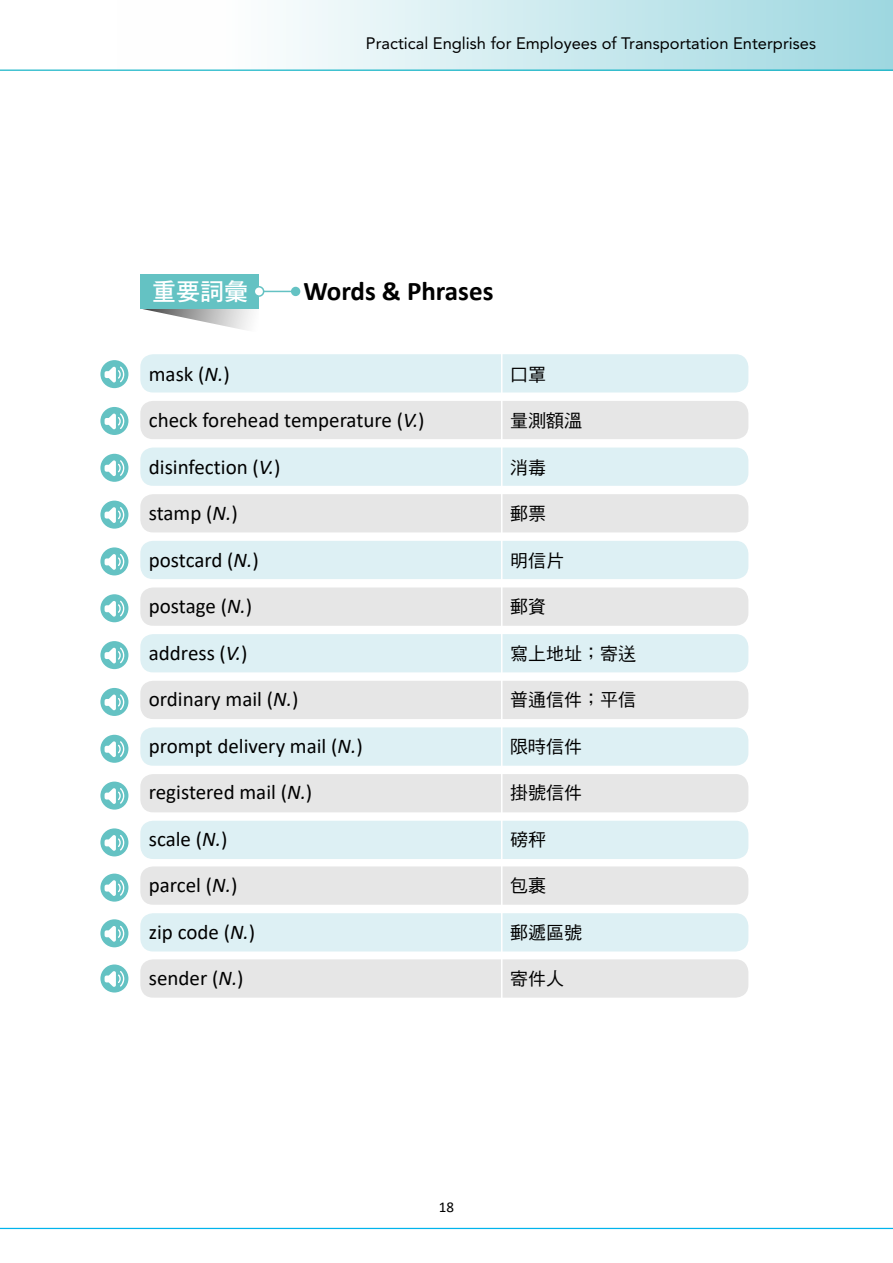
<style>
.page{position:relative;width:893px;height:1263px;background:#fff}
.page>*{position:absolute;margin:0;border:0;box-sizing:border-box;transform-origin:0 0}
.t1{font:700 27px "Calibri";color:#000}
.t2{font:24px "DF Hei Std W7";color:#fff}
.t3{font:21px "Calibri";color:#000}
.t4{font:18px "DF Hei Std W5";color:#000}
.t5{font:16.5px "Avenir";color:#000}
.t6{font:15px "Calibri";color:#000}
.s1{font-style:italic}
</style>
<div class="page">
<div style="left:117px;top:0;width:776px;height:70px;background:linear-gradient(to right,#fff,#9fd8e1)"></div>
<hr style="left:0;top:70px;width:893px;height:1px;background:#00aec2">
<div style="left:140px;top:401px;width:608px;height:38px;background:#e6e6e6;border-radius:13px"></div>
<div style="left:140px;top:587px;width:608px;height:39px;background:#e6e6e6;border-radius:13px"></div>
<div style="left:140px;top:681px;width:608px;height:38px;background:#e6e6e6;border-radius:13px"></div>
<div style="left:140px;top:774px;width:608px;height:38px;background:#e6e6e6;border-radius:13px"></div>
<div style="left:140px;top:866px;width:608px;height:39px;background:#e6e6e6;border-radius:13px"></div>
<div style="left:140px;top:959px;width:608px;height:39px;background:#e6e6e6;border-radius:13px"></div>
<div style="left:140px;top:494px;width:608px;height:38px;background:#e6e6e6;border-radius:13px"></div>
<div style="left:140px;top:447px;width:608px;height:39px;background:#ddf0f4;border-radius:13px"></div>
<div style="left:140px;top:541px;width:608px;height:38px;background:#ddf0f4;border-radius:13px"></div>
<div style="left:140px;top:634px;width:608px;height:38px;background:#ddf0f4;border-radius:13px"></div>
<div style="left:140px;top:727px;width:608px;height:39px;background:#ddf0f4;border-radius:13px"></div>
<div style="left:140px;top:821px;width:608px;height:38px;background:#ddf0f4;border-radius:13px"></div>
<div style="left:140px;top:913px;width:608px;height:38px;background:#ddf0f4;border-radius:13px"></div>
<div style="left:140px;top:354px;width:608px;height:38px;background:#ddf0f4;border-radius:13px"></div>
<svg style="left:143px;top:309px;width:109px;height:21px"></svg>
<div style="left:140px;top:274px;width:119px;height:35px;background:#64c2c3"></div>
<div style="left:254px;top:287px;width:10px;height:9px;background:#fff;border-radius:50%"></div>
<div style="left:254px;top:286px;width:10px;height:11px;border:2px solid #64c2c3;border-radius:50%"></div>
<hr style="left:264px;top:291px;width:30px;height:1px;background:#64c2c3">
<div style="left:291px;top:287px;width:9px;height:9px;background:#64c2c3;border-radius:50%"></div>
<div style="left:100px;top:360px;width:28px;height:28px;background:#64c2c3;border-radius:50%"></div>
<svg style="left:105px;top:366px;width:19px;height:16px"></svg>
<div style="left:100px;top:547px;width:28px;height:28px;background:#64c2c3;border-radius:50%"></div>
<svg style="left:105px;top:554px;width:19px;height:16px"></svg>
<div style="left:100px;top:454px;width:28px;height:28px;background:#64c2c3;border-radius:50%"></div>
<svg style="left:105px;top:460px;width:19px;height:16px"></svg>
<div style="left:100px;top:641px;width:28px;height:28px;background:#64c2c3;border-radius:50%"></div>
<svg style="left:105px;top:647px;width:19px;height:16px"></svg>
<div style="left:100px;top:782px;width:28px;height:28px;background:#64c2c3;border-radius:50%"></div>
<svg style="left:105px;top:788px;width:19px;height:16px"></svg>
<div style="left:100px;top:407px;width:28px;height:28px;background:#64c2c3;border-radius:50%"></div>
<svg style="left:105px;top:413px;width:19px;height:16px"></svg>
<div style="left:100px;top:594px;width:28px;height:28px;background:#64c2c3;border-radius:50%"></div>
<svg style="left:105px;top:601px;width:19px;height:16px"></svg>
<div style="left:100px;top:735px;width:28px;height:28px;background:#64c2c3;border-radius:50%"></div>
<svg style="left:105px;top:741px;width:19px;height:16px"></svg>
<div style="left:100px;top:501px;width:28px;height:28px;background:#64c2c3;border-radius:50%"></div>
<svg style="left:105px;top:507px;width:19px;height:16px"></svg>
<div style="left:100px;top:688px;width:28px;height:28px;background:#64c2c3;border-radius:50%"></div>
<svg style="left:105px;top:694px;width:19px;height:16px"></svg>
<div style="left:100px;top:828px;width:28px;height:28px;background:#64c2c3;border-radius:50%"></div>
<svg style="left:105px;top:835px;width:19px;height:16px"></svg>
<div style="left:100px;top:919px;width:28px;height:28px;background:#64c2c3;border-radius:50%"></div>
<svg style="left:105px;top:926px;width:19px;height:16px"></svg>
<div style="left:100px;top:874px;width:28px;height:28px;background:#64c2c3;border-radius:50%"></div>
<svg style="left:105px;top:880px;width:19px;height:16px"></svg>
<div style="left:100px;top:964px;width:28px;height:28px;background:#64c2c3;border-radius:50%"></div>
<svg style="left:105px;top:971px;width:19px;height:16px"></svg>
<hr style="left:501px;top:351px;width:1px;height:46px;background:#fff">
<hr style="left:501px;top:397px;width:1px;height:47px;background:#fff">
<hr style="left:501px;top:444px;width:1px;height:46px;background:#fff">
<hr style="left:501px;top:490px;width:1px;height:47px;background:#fff">
<hr style="left:501px;top:537px;width:1px;height:46px;background:#fff">
<hr style="left:501px;top:583px;width:1px;height:47px;background:#fff">
<hr style="left:501px;top:630px;width:1px;height:46px;background:#fff">
<hr style="left:501px;top:676px;width:1px;height:47px;background:#fff">
<hr style="left:501px;top:723px;width:1px;height:46px;background:#fff">
<hr style="left:501px;top:769px;width:1px;height:47px;background:#fff">
<hr style="left:501px;top:816px;width:1px;height:46px;background:#fff">
<hr style="left:501px;top:862px;width:1px;height:47px;background:#fff">
<hr style="left:501px;top:909px;width:1px;height:46px;background:#fff">
<hr style="left:501px;top:955px;width:1px;height:47px;background:#fff">
<hr style="left:0;top:1228px;width:893px;height:1px;background:#00b4ed">
<p class="t5" style="left:366px;top:34px;width:452px">Practical English for Employees of Transportation Enterprises</p>
<p class="t2" style="left:152px;top:279px;width:97px">重要詞彙</p>
<p class="t1" style="left:303px;top:272px;width:192px">Words &amp; Phrases</p>
<p class="t3" style="left:149px;top:359px;width:82px">mask (<span class="s1">N.</span>)</p>
<p class="t4" style="left:510px;top:364px;width:37px">口罩</p>
<p class="t3" style="left:149px;top:406px;width:277px">check forehead temperature (<span class="s1">V.</span>)</p>
<p class="t4" style="left:510px;top:411px;width:73px">量測額溫</p>
<p class="t3" style="left:149px;top:452px;width:133px">disinfection (<span class="s1">V.</span>)</p>
<p class="t4" style="left:510px;top:457px;width:37px">消毒</p>
<p class="t3" style="left:149px;top:499px;width:90px">stamp (<span class="s1">N.</span>)</p>
<p class="t4" style="left:510px;top:504px;width:37px">郵票</p>
<p class="t3" style="left:149px;top:545px;width:112px">postcard (<span class="s1">N.</span>)</p>
<p class="t4" style="left:510px;top:550px;width:55px">明信片</p>
<p class="t3" style="left:149px;top:592px;width:105px">postage (<span class="s1">N.</span>)</p>
<p class="t4" style="left:510px;top:597px;width:37px">郵資</p>
<p class="t3" style="left:149px;top:638px;width:100px">address (<span class="s1">V.</span>)</p>
<p class="t4" style="left:510px;top:643px;width:127px">寫上地址；寄送</p>
<p class="t3" style="left:149px;top:685px;width:151px">ordinary mail (<span class="s1">N.</span>)</p>
<p class="t4" style="left:510px;top:690px;width:127px">普通信件；平信</p>
<p class="t3" style="left:149px;top:731px;width:215px">prompt delivery mail (<span class="s1">N.</span>)</p>
<p class="t4" style="left:510px;top:736px;width:73px">限時信件</p>
<p class="t3" style="left:149px;top:778px;width:165px">registered mail (<span class="s1">N.</span>)</p>
<p class="t4" style="left:510px;top:783px;width:73px">掛號信件</p>
<p class="t3" style="left:149px;top:824px;width:80px">scale (<span class="s1">N.</span>)</p>
<p class="t4" style="left:510px;top:829px;width:37px">磅秤</p>
<p class="t3" style="left:149px;top:871px;width:90px">parcel (<span class="s1">N.</span>)</p>
<p class="t4" style="left:510px;top:876px;width:37px">包裹</p>
<p class="t3" style="left:149px;top:917px;width:108px">zip code (<span class="s1">N.</span>)</p>
<p class="t4" style="left:510px;top:922px;width:73px">郵遞區號</p>
<p class="t3" style="left:149px;top:964px;width:96px">sender (<span class="s1">N.</span>)</p>
<p class="t4" style="left:510px;top:969px;width:55px">寄件人</p>
<p class="t6" style="left:439px;top:1197px;width:17px">18</p>
</div>
